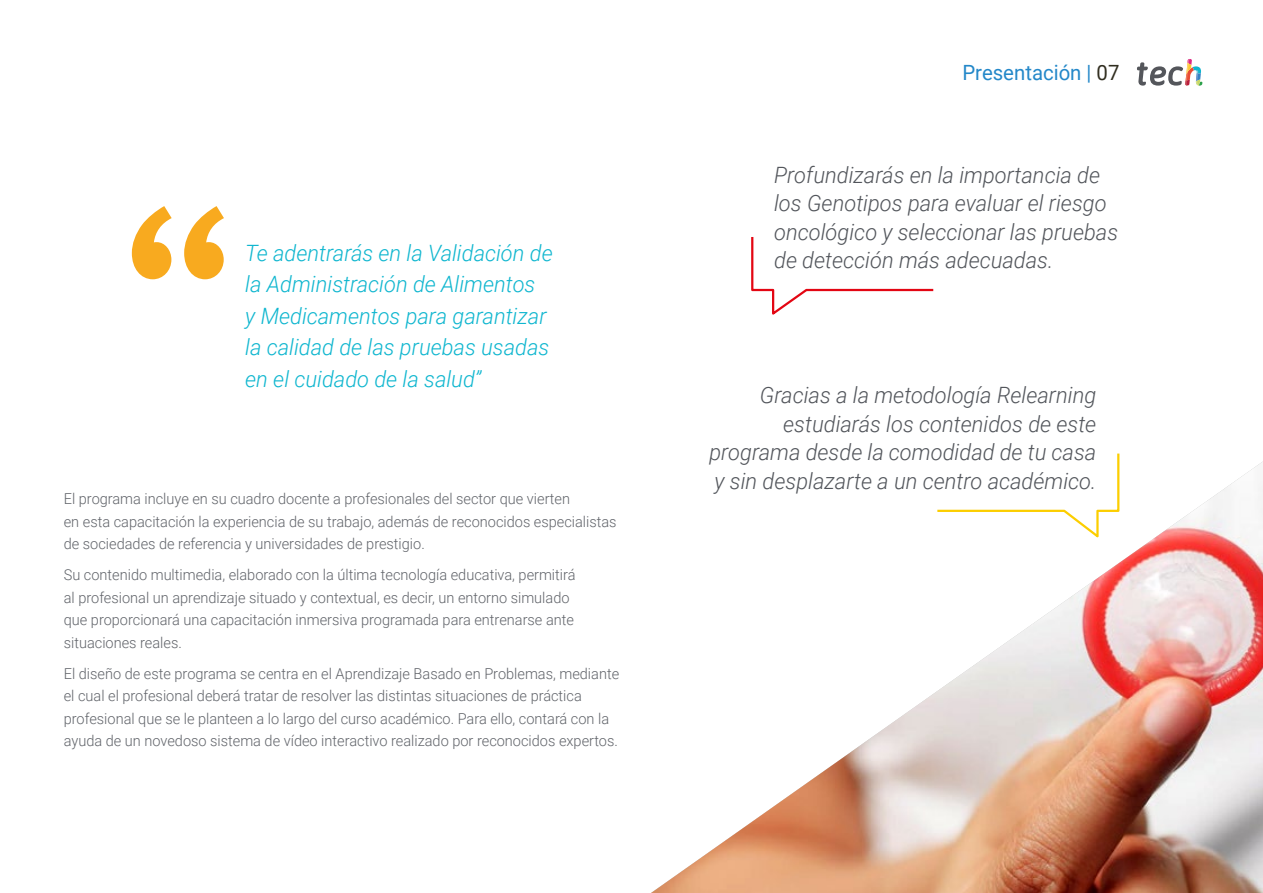
<style>
.page{position:relative;width:1263px;height:893px;background:#fff}
.page>*{position:absolute;margin:0;border:0;box-sizing:border-box;transform-origin:0 0}
.t1{font:italic 300 22.5px/28.5px "Roboto";color:#52555b;text-align:right}
.t2{font:italic 300 22.5px/31.5px "Roboto";color:#0fb6cf}
.t3{font:21px "Roboto";color:#2488c9}
.t4{font:300 15px/22.5px "Roboto";color:#61646a}
.s1{color:#312e20}
</style>
<div class="page">
<img style="left:651px;top:461px;width:612px;height:432px">
<svg style="left:935px;top:453px;width:185px;height:88px"></svg>
<svg style="left:751px;top:237px;width:183px;height:78px"></svg>
<svg style="left:132px;top:206px;width:92px;height:73px"></svg>
<svg style="left:1137px;top:59px;width:65px;height:27px"></svg>
<h1 class="t2" style="left:245px;top:236px;width:309px">Te adentrarás en la Validación de la Administración de Alimentos<br>y Medicamentos para garantizar la calidad de las pruebas usadas en el cuidado de la salud”</h1>
<p class="t4" style="left:64px;top:487px;width:554px">El programa incluye en su cuadro docente a profesionales del sector que vierten<br>en esta capacitación la experiencia de su trabajo, además de reconocidos especialistas de sociedades de referencia y universidades de prestigio.</p>
<p class="t4" style="left:64px;top:563px;width:513px">Su contenido multimedia, elaborado con la última tecnología educativa, permitirá al profesional un aprendizaje situado y contextual, es decir, un entorno simulado que proporcionará una capacitación inmersiva programada para entrenarse ante situaciones reales.</p>
<p class="t4" style="left:64px;top:662px;width:557px">El diseño de este programa se centra en el Aprendizaje Basado en Problemas, mediante el cual el profesional deberá tratar de resolver las distintas situaciones de práctica profesional que se le planteen a lo largo del curso académico. Para ello, contará con la ayuda de un novedoso sistema de vídeo interactivo realizado por reconocidos expertos.</p>
<h2 class="t3" style="left:962px;top:57px;width:159px">Presentación | <span class="s1">07</span></h2>
<h1 class="t1" style="left:774px;top:160px;width:346px;text-align:left">Profundizarás en la importancia de los Genotipos para evaluar el riesgo oncológico y seleccionar las pruebas de detección más adecuadas.</h1>
<h1 class="t1" style="left:709px;top:380px;width:388px">Gracias a la metodología Relearning estudiarás los contenidos de este programa desde la comodidad de tu casa y sin desplazarte a un centro académico.</h1>
</div>
